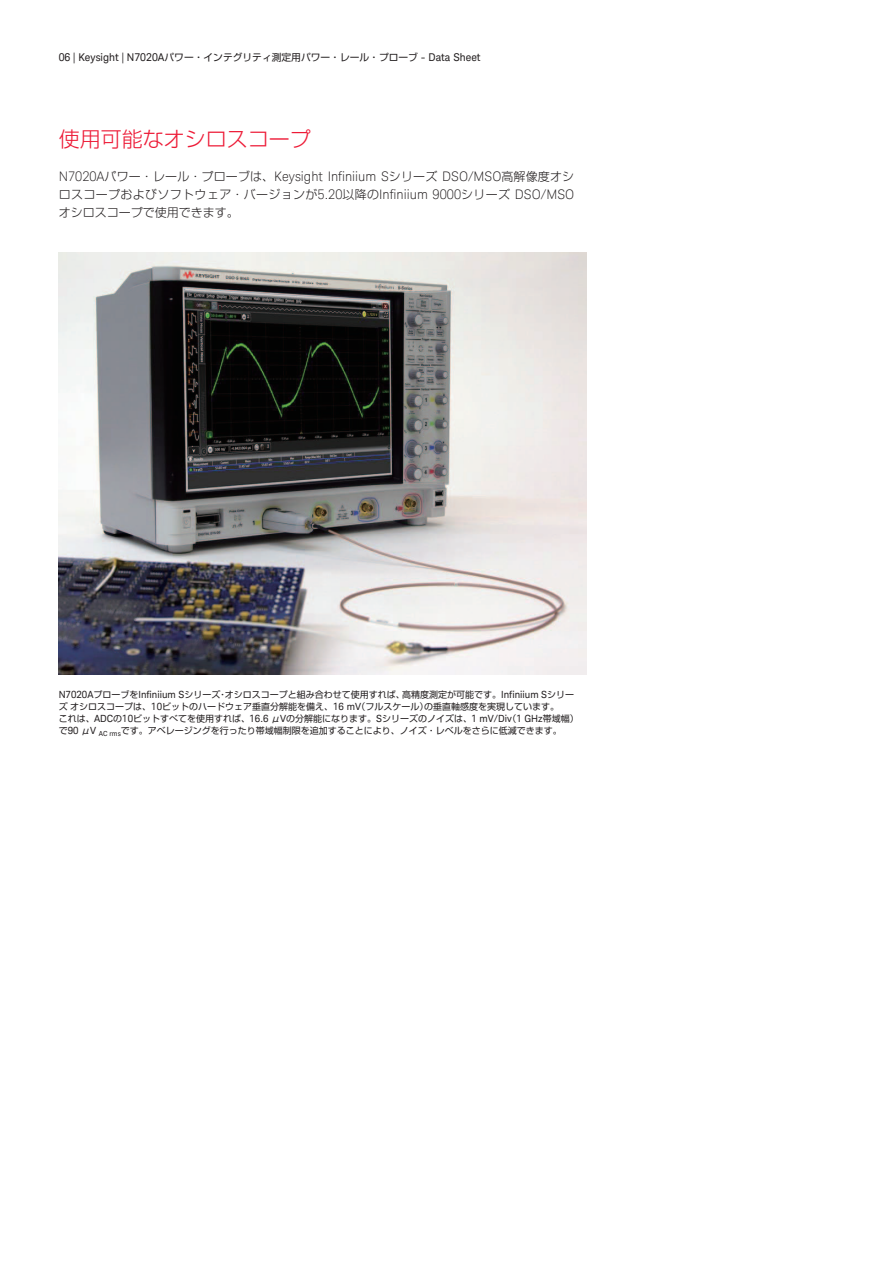
<style>
.page{position:relative;width:893px;height:1263px;background:#fff}
.page>*{position:absolute;margin:0;border:0;box-sizing:border-box;transform-origin:0 0}
.t1{font:300 21px "Shin Go Pro";color:#ed1a36}
.t2{font:300 13.2px "Keysight Sans";color:#231f20}
.t3{font:300 12px/18px "Shin Go Pro";letter-spacing:.03em;color:#231f20}
.t4{font:10.8px "Keysight Sans";color:#231f20}
.t5{font:9px/12px "Shin Go Pro";color:#231f20}
.s1{font-family:"Shin Go Pro";font-size:9.75px}
.s2{font-family:"Shin Go Pro";font-size:12px}
.s3{font-family:"Keysight Sans";font-size:13.2px}
.s4{font-family:"Keysight Sans";font-size:9.9px}
</style>
<div class="page">
<img style="left:59px;top:252px;width:527px;height:423px">
<p class="t4" style="left:59px;top:51px;width:423px">06 | Keysight | N7020A<span class="s1">パワー・インテグリティ測定用パワー・レール・プローブ</span> - Data Sheet</p>
<h1 class="t1" style="left:59px;top:122px;width:254px">使用可能なオシロスコープ</h1>
<h2 class="t2" style="left:59px;top:169px;width:517px">N7020A<span class="s2">パワー・レール・プローブは、</span>Keysight Infiniium S<span class="s2">シリーズ</span> DSO/MSO<span class="s2">高解像度オシ</span></h2>
<h3 class="t3" style="left:59px;top:184px;width:517px">ロスコープおよびソフトウェア・バージョンが<span class="s3">5.20</span>以降の<span class="s3">Infiniium 9000</span>シリーズ <span class="s3">DSO/MSO</span>オシロスコープで使用できます。</h3>
<p class="t5" style="left:59px;top:688px;width:522px"><span class="s4">N7020A</span>プローブを<span class="s4">Infiniium S</span>シリーズ・オシロスコープと組み合わせて使用すれば、高精度測定が可能です。<span class="s4">Infiniium S</span>シリーズオシロスコープは、<span class="s4">10</span>ビットのハードウェア垂直分解能を備え、<span class="s4">16 mV</span>（フルスケール）の垂直軸感度を実現しています。<br>これは、<span class="s4">ADC</span>の<span class="s4">10</span>ビットすべてを使用すれば、<span class="s4">16.6</span> μ<span class="s4">V</span>の分解能になります。<span class="s4">S</span>シリーズのノイズは、<span class="s4">1 mV/Div</span>（<span class="s4">1 GHz</span>帯域幅）で<span class="s4">90</span> μ<span class="s4">V</span> <sub>AC</sub> <sub>rms</sub>です。アベレージングを行ったり帯域幅制限を追加することにより、ノイズ・レベルをさらに低減できます。</p>
</div>
